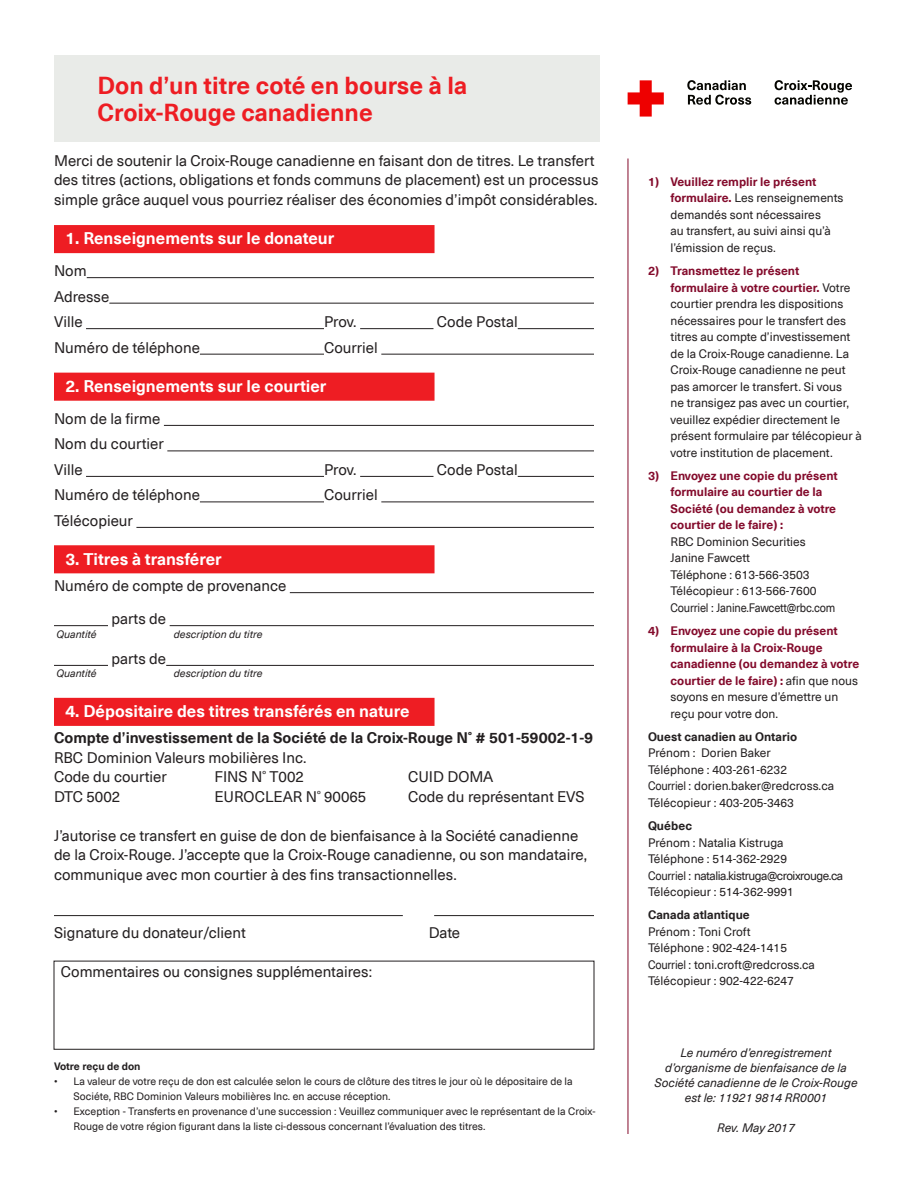
<style>
.page{position:relative;width:918px;height:1188px;background:#fff}
.page>*{position:absolute;margin:0;border:0;box-sizing:border-box;transform-origin:0 0}
.t1{font:700 24px/27px "Neue Haas Unica Pro";color:#ee1d23}
.t2{font:700 16.5px "Neue Haas Unica Pro";color:#fff}
.t3{font:15px/19.5px "Neue Haas Unica Pro";color:#231f20}
.t4{font:700 15px "Neue Haas Unica Pro";color:#231f20}
.t5{font:12px/16.5px "Neue Haas Unica Pro";color:#231f20}
.t6{font:700 12px/16.5px "Neue Haas Unica Pro";color:#830a2b}
.t7{font:italic 12px/15px "Neue Haas Unica Pro";color:#231f20;text-align:center}
.t8{font:700 12px/16.5px "Neue Haas Unica Pro";color:#231f20}
.t9{font:12px "Neue Haas Unica Pro";color:#231f20;scale:.92 1}
.t10{font:12px "Neue Haas Unica Pro";letter-spacing:-.04em;color:#231f20;scale:.92 1}
.t11{font:12px "Neue Haas Unica Pro";letter-spacing:-.02em;color:#231f20;scale:.92 1}
.t12{font:10.5px/15px "Neue Haas Unica Pro";color:#231f20}
.t13{font:italic 10.5px "Neue Haas Unica Pro";color:#231f20}
.t14{font:700 10.5px "Neue Haas Unica Pro";color:#231f20}
.s1{font-weight:700;color:#830a2b}
.s2{font-weight:400;color:#231f20}
.s3{font-weight:400}
.s4{font-weight:700}
</style>
<div class="page">
<div style="left:54px;top:55px;width:545px;height:87px;background:#e9ebe8"></div>
<div style="left:54px;top:225px;width:381px;height:28px;background:#ee1d23"></div>
<div style="left:54px;top:373px;width:381px;height:28px;background:#ee1d23"></div>
<div style="left:54px;top:545px;width:381px;height:28px;background:#ee1d23"></div>
<div style="left:54px;top:698px;width:381px;height:28px;background:#ee1d23"></div>
<hr style="left:628px;top:159px;width:1px;height:975px;background:#830a2b">
<div style="left:54px;top:961px;width:540px;height:89px;border:1px solid #231f20"></div>
<hr style="left:54px;top:915px;width:349px;height:1px;background:#231f20">
<hr style="left:434px;top:915px;width:160px;height:1px;background:#231f20">
<hr style="left:87px;top:277px;width:507px;height:1px;background:#231f20">
<hr style="left:109px;top:303px;width:485px;height:1px;background:#231f20">
<hr style="left:86px;top:328px;width:238px;height:1px;background:#231f20">
<hr style="left:360px;top:328px;width:73px;height:1px;background:#231f20">
<hr style="left:518px;top:328px;width:76px;height:1px;background:#231f20">
<hr style="left:200px;top:354px;width:124px;height:1px;background:#231f20">
<hr style="left:381px;top:354px;width:213px;height:1px;background:#231f20">
<hr style="left:164px;top:425px;width:430px;height:1px;background:#231f20">
<hr style="left:167px;top:451px;width:427px;height:1px;background:#231f20">
<hr style="left:86px;top:476px;width:238px;height:1px;background:#231f20">
<hr style="left:360px;top:476px;width:73px;height:1px;background:#231f20">
<hr style="left:518px;top:476px;width:76px;height:1px;background:#231f20">
<hr style="left:200px;top:502px;width:124px;height:1px;background:#231f20">
<hr style="left:381px;top:502px;width:213px;height:1px;background:#231f20">
<hr style="left:136px;top:527px;width:458px;height:1px;background:#231f20">
<hr style="left:290px;top:592px;width:304px;height:1px;background:#231f20">
<hr style="left:54px;top:625px;width:54px;height:1px;background:#231f20">
<hr style="left:170px;top:625px;width:424px;height:1px;background:#231f20">
<hr style="left:54px;top:665px;width:54px;height:1px;background:#231f20">
<hr style="left:166px;top:665px;width:428px;height:1px;background:#231f20">
<svg style="left:628px;top:80px;width:36px;height:37px"></svg>
<svg style="left:687px;top:80px;width:64px;height:25px"></svg>
<svg style="left:775px;top:80px;width:77px;height:25px"></svg>
<p class="t1" style="left:97px;top:72px;width:371px">Don d’un titre coté en bourse à la<br>Croix-Rouge canadienne</p>
<p class="t3" style="left:54px;top:151px;width:546px">Merci de soutenir la Croix-Rouge canadienne en faisant don de titres. Le transfert des titres (actions, obligations et fonds communs de placement) est un processus simple grâce auquel vous pourriez réaliser des économies d’impôt considérables.</p>
<p class="t2" style="left:65px;top:228px;width:270px">1. Renseignements sur le donateur</p>
<p class="t3" style="left:54px;top:261px;width:34px">Nom</p>
<p class="t3" style="left:54px;top:287px;width:57px">Adresse</p>
<p class="t3" style="left:54px;top:312px;width:30px">Ville</p>
<p class="t3" style="left:324px;top:312px;width:34px">Prov.</p>
<p class="t3" style="left:437px;top:312px;width:82px">Code Postal</p>
<p class="t3" style="left:54px;top:338px;width:147px">Numéro de téléphone</p>
<p class="t3" style="left:324px;top:338px;width:55px">Courriel</p>
<p class="t2" style="left:65px;top:376px;width:262px">2. Renseignements sur le courtier</p>
<p class="t3" style="left:54px;top:409px;width:108px">Nom de la firme</p>
<p class="t3" style="left:54px;top:435px;width:111px">Nom du courtier</p>
<p class="t3" style="left:54px;top:460px;width:30px">Ville</p>
<p class="t3" style="left:324px;top:460px;width:34px">Prov.</p>
<p class="t3" style="left:437px;top:460px;width:82px">Code Postal</p>
<p class="t3" style="left:54px;top:486px;width:147px">Numéro de téléphone</p>
<p class="t3" style="left:324px;top:486px;width:55px">Courriel</p>
<p class="t3" style="left:54px;top:511px;width:80px">Télécopieur</p>
<p class="t2" style="left:65px;top:549px;width:158px">3. Titres à transférer</p>
<p class="t3" style="left:54px;top:576px;width:234px">Numéro de compte de provenance</p>
<p class="t3" style="left:111px;top:609px;width:56px">parts de</p>
<p class="t13" style="left:56px;top:628px;width:42px">Quantité</p>
<p class="t13" style="left:174px;top:628px;width:90px">description du titre</p>
<p class="t3" style="left:111px;top:649px;width:56px">parts de</p>
<p class="t13" style="left:56px;top:667px;width:42px">Quantité</p>
<p class="t13" style="left:174px;top:667px;width:90px">description du titre</p>
<p class="t2" style="left:65px;top:701px;width:346px">4. Dépositaire des titres transférés en nature</p>
<p class="t4" style="left:54px;top:729px;width:541px">Compte d’investissement de la Société de la Croix-Rouge N<sup>º</sup> # 501-59002-1-9</p>
<p class="t3" style="left:54px;top:748px;width:254px">RBC Dominion Valeurs mobilières Inc.</p>
<p class="t3" style="left:54px;top:768px;width:114px">Code du courtier</p>
<p class="t3" style="left:214px;top:768px;width:91px">FINS N<sup>º</sup> T002</p>
<p class="t3" style="left:408px;top:768px;width:87px">CUID DOMA</p>
<p class="t3" style="left:54px;top:787px;width:68px">DTC 5002</p>
<p class="t3" style="left:214px;top:787px;width:153px">EUROCLEAR N<sup>º</sup> 90065</p>
<p class="t3" style="left:408px;top:787px;width:178px">Code du représentant EVS</p>
<p class="t3" style="left:54px;top:826px;width:535px">J’autorise ce transfert en guise de don de bienfaisance à la Société canadienne de la Croix-Rouge. J’accepte que la Croix-Rouge canadienne, ou son mandataire, communique avec mon courtier à des fins transactionnelles.</p>
<p class="t3" style="left:54px;top:924px;width:193px">Signature du donateur/client</p>
<p class="t3" style="left:429px;top:924px;width:33px">Date</p>
<p class="t3" style="left:61px;top:963px;width:313px">Commentaires ou consignes supplémentaires:</p>
<p class="t14" style="left:54px;top:1060px;width:88px">Votre reçu de don</p>
<p class="t12" style="left:74px;top:1074px;width:501px;text-indent:-20px">• La valeur de votre reçu de don est calculée selon le cours de clôture des titres le jour où le dépositaire de la<br>Sociéte, RBC Dominion Valeurs mobilières Inc. en accuse réception.</p>
<p class="t12" style="left:74px;top:1104px;width:523px;text-indent:-20px">• Exception - Transferts en provenance d’une succession : Veuillez communiquer avec le représentant de la Croix-<br>Rouge de votre région figurant dans la liste ci-dessous concernant l’évaluation des titres.</p>
<p class="t5" style="left:670px;top:174px;width:175px;text-indent:-22px"><span class="s1">1) Veuillez remplir le présent formulaire.</span> Les renseignements demandés sont nécessaires<br>au transfert, au suivi ainsi qu’à l’émission de reçus.</p>
<p class="t5" style="left:670px;top:263px;width:193px;text-indent:-22px"><span class="s1">2) Transmettez le présent<br>formulaire à votre courtier.</span> Votre courtier prendra les dispositions nécessaires pour le transfert des titres au compte d’investissement de la Croix-Rouge canadienne. La Croix-Rouge canadienne ne peut pas amorcer le transfert. Si vous<br>ne transigez pas avec un courtier, veuillez expédier directement le présent formulaire par télécopieur à votre institution de placement.</p>
<p class="t6" style="left:670px;top:467px;width:169px;text-indent:-22px">3) Envoyez une copie du présent formulaire au courtier de la<br>Société (ou demandez à votre courtier de le faire) :</p>
<p class="t5" style="left:670px;top:534px;width:137px">RBC Dominion Securities</p>
<p class="t5" style="left:670px;top:550px;width:81px">Janine Fawcett</p>
<p class="t5" style="left:670px;top:567px;width:141px">Téléphone : 613-566-3503</p>
<p class="t5" style="left:670px;top:583px;width:148px">Télécopieur : 613-566-7600</p>
<p class="t11" style="left:670px;top:600px;width:181px">Courriel : Janine.Fawcett@rbc.com</p>
<p class="t6" style="left:670px;top:623px;width:190px;text-indent:-22px">4) Envoyez une copie du présent formulaire à la Croix-Rouge canadienne (ou demandez à votre courtier de le faire) : <span class="s2">afin que nous soyons en mesure d’émettre un reçu pour votre don.</span></p>
<p class="t8" style="left:648px;top:728px;width:151px">Ouest canadien au Ontario<br><span class="s3">Prénom : Dorien Baker</span></p>
<p class="t5" style="left:648px;top:762px;width:141px">Téléphone : 403-261-6232</p>
<p class="t9" style="left:648px;top:779px;width:204px">Courriel : dorien.baker@redcross.ca</p>
<p class="t5" style="left:648px;top:795px;width:148px">Télécopieur : 403-205-3463</p>
<p class="t5" style="left:648px;top:818px;width:137px"><span class="s4">Québec<br></span>Prénom : Natalia Kistruga</p>
<p class="t5" style="left:648px;top:851px;width:141px">Téléphone : 514-362-2929</p>
<p class="t10" style="left:648px;top:868px;width:214px">Courriel : natalia.kistruga@croixrouge.ca</p>
<p class="t5" style="left:648px;top:884px;width:148px">Télécopieur : 514-362-9991</p>
<p class="t8" style="left:648px;top:907px;width:104px">Canada atlantique<br><span class="s3">Prénom : Toni Croft</span></p>
<p class="t5" style="left:648px;top:940px;width:141px">Téléphone : 902-424-1415</p>
<p class="t9" style="left:648px;top:957px;width:183px">Courriel : toni.croft@redcross.ca</p>
<p class="t5" style="left:648px;top:973px;width:148px">Télécopieur : 902-422-6247</p>
<p class="t7" style="left:654px;top:1046px;width:205px">Le numéro d’enregistrement d’organisme de bienfaisance de la<br>Société canadienne de le Croix-Rouge est le: 11921 9814 RR0001</p>
<p class="t7" style="left:717px;top:1121px;width:79px">Rev. May 2017</p>
</div>
